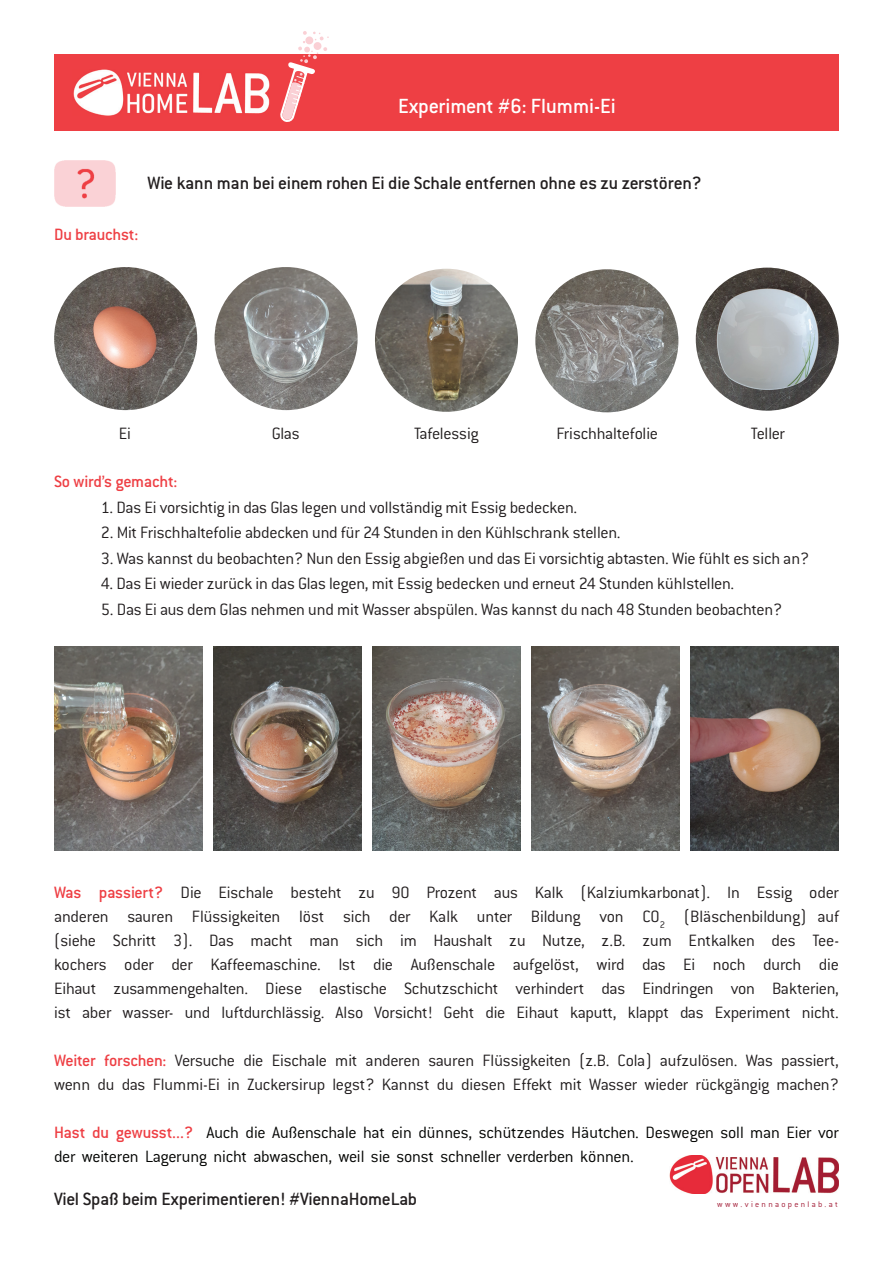
<style>
.page{position:relative;width:893px;height:1263px;background:#fff}
.page>*{position:absolute;margin:0;border:0;box-sizing:border-box;transform-origin:0 0}
.t1{font:500 22.5px "Conduit ITC";color:#fff}
.t2{font:500 19.5px "Conduit ITC";letter-spacing:-.015em;color:#231f20}
.t3{font:300 18px/24px "Conduit ITC";letter-spacing:-.015em;color:#231f20;text-align:justify}
.t4{font:300 18px/24px "Conduit ITC";letter-spacing:-.015em;color:#040503}
.t5{font:500 18px "Conduit ITC";letter-spacing:-.015em;color:#ee3f44}
.t6{font:300 9px "Conduit ITC";letter-spacing:.25em;color:#a21c36}
.s1{font-weight:500;color:#ee3f44}
</style>
<div class="page">
<img style="left:669px;top:1155px;width:170px;height:39px">
<div style="left:54px;top:54px;width:785px;height:77px;background:#ee3f44"></div>
<img style="left:73px;top:70px;width:197px;height:45px">
<svg style="left:280px;top:31px;width:49px;height:91px"></svg>
<img style="left:54px;top:160px;width:62px;height:46px">
<img style="left:215px;top:267px;width:143px;height:143px;border-radius:72px">
<img style="left:375px;top:269px;width:143px;height:143px;border-radius:72px">
<img style="left:535px;top:269px;width:143px;height:143px;border-radius:72px">
<img style="left:696px;top:268px;width:143px;height:143px;border-radius:72px">
<img style="left:54px;top:267px;width:143px;height:143px;border-radius:72px">
<img style="left:54px;top:646px;width:149px;height:204px">
<img style="left:213px;top:646px;width:149px;height:204px">
<img style="left:372px;top:646px;width:149px;height:204px">
<img style="left:531px;top:646px;width:149px;height:204px">
<img style="left:690px;top:646px;width:149px;height:204px">
<p class="t1" style="left:398px;top:93px;width:219px">Experiment #6: Flummi-Ei</p>
<p class="t2" style="left:147px;top:172px;width:556px">Wie kann man bei einem rohen Ei die Schale entfernen ohne es zu zerstören?</p>
<p class="t5" style="left:54px;top:225px;width:86px">Du brauchst:</p>
<p class="t3" style="left:119px;top:421px;width:14px">Ei</p>
<p class="t3" style="left:272px;top:421px;width:29px">Glas</p>
<p class="t3" style="left:414px;top:421px;width:66px">Tafelessig</p>
<p class="t3" style="left:556px;top:421px;width:103px">Frischhaltefolie</p>
<p class="t3" style="left:751px;top:421px;width:36px">Teller</p>
<p class="t5" style="left:54px;top:471px;width:125px">So wird’s gemacht:</p>
<p class="t3" style="left:101px;top:495px;width:478px">1. Das Ei vorsichtig in das Glas legen und vollständig mit Essig bedecken.</p>
<p class="t3" style="left:101px;top:521px;width:521px">2. Mit Frischhaltefolie abdecken und für 24 Stunden in den Kühlschrank stellen.</p>
<p class="t3" style="left:101px;top:546px;width:710px">3. Was kannst du beobachten? Nun den Essig abgießen und das Ei vorsichtig abtasten. Wie fühlt es sich an?</p>
<p class="t3" style="left:101px;top:572px;width:635px">4. Das Ei wieder zurück in das Glas legen, mit Essig bedecken und erneut 24 Stunden kühlstellen.</p>
<p class="t3" style="left:101px;top:597px;width:683px">5. Das Ei aus dem Glas nehmen und mit Wasser abspülen. Was kannst du nach 48 Stunden beobachten?</p>
<p class="t3" style="left:54px;top:881px;width:786px"><span class="s1">Was passiert?</span> Die Eischale besteht zu 90 Prozent aus Kalk (Kalziumkarbonat). In Essig oder anderen sauren Flüssigkeiten löst sich der Kalk unter Bildung von CO<sub>2</sub> (Bläschenbildung) auf (siehe Schritt 3). Das macht man sich im Haushalt zu Nutze, z.B. zum Entkalken des Tee&shy;kochers oder der Kaffeemaschine. Ist die Außenschale aufgelöst, wird das Ei noch durch die Eihaut zusammengehalten. Diese elastische Schutzschicht verhindert das Eindringen von Bakterien, ist aber wasser- und luftdurchlässig. Also Vorsicht! Geht die Eihaut kaputt, klappt das Experiment nicht.</p>
<p class="t3" style="left:54px;top:1049px;width:786px"><span class="s1">Weiter forschen:</span> Versuche die Eischale mit anderen sauren Flüssigkeiten (z.B. Cola) aufzulösen. Was passiert, wenn du das Flummi-Ei in Zuckersirup legst? Kannst du diesen Effekt mit Wasser wieder rückgängig machen?</p>
<p class="t4" style="left:54px;top:1121px;width:786px"><span class="s1">Hast du gewusst...?</span> Auch die Außenschale hat ein dünnes, schützendes Häutchen. Deswegen soll man Eier vor der weiteren Lagerung nicht abwaschen, weil sie sonst schneller verderben können.</p>
<p class="t2" style="left:54px;top:1188px;width:365px">Viel Spaß beim Experimentieren! #ViennaHomeLab</p>
<p class="t6" style="left:717px;top:1199px;width:122px">www.viennaopenlab.at</p>
</div>
